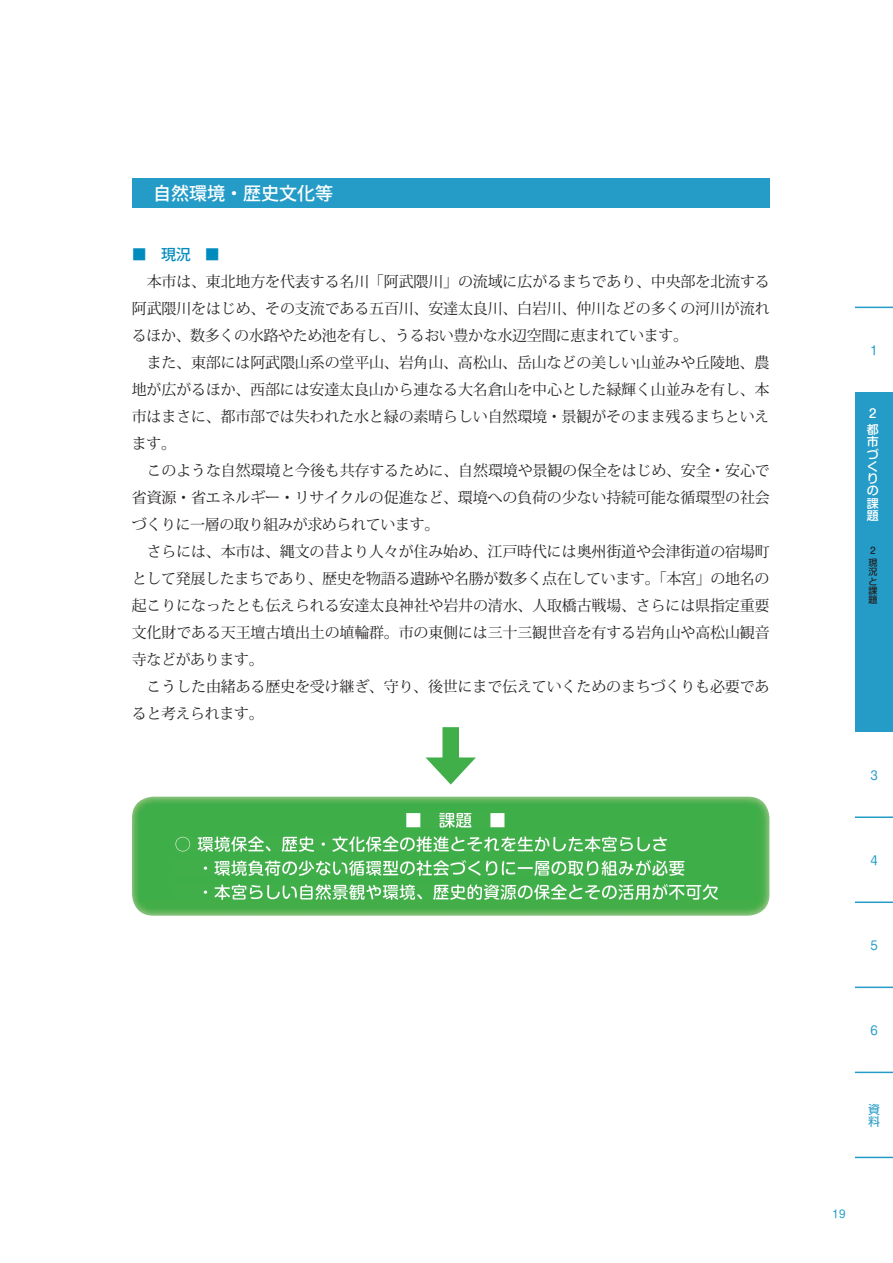
<style>
.page{position:relative;width:893px;height:1263px;background:#fff}
.page>*{position:absolute;margin:0;border:0;box-sizing:border-box;transform-origin:0 0}
.t1{font:500 18px "Koz Go Pr 6 N";color:#fff}
.t2{font:15px/27px "Koz Min Pr 6 N";letter-spacing:-.01em;color:#231f20}
.t3{font:500 15px "Koz Go Pr 6 N";color:#008bbd}
.t4{font:500 12px/12.3px "Shin M Go Pro";color:#fff}
.t5{font:12px/12px "Shin M Go Pro";color:#249cc7}
.t6{font:10.5px "Shin M Go Pro";color:#249cc7}
.t7{font:500 9px/9.1px "Shin M Go Pro";color:#231f20}
</style>
<div class="page">
<hr style="left:855px;top:307px;width:38px;height:1px;background:#249cc7">
<hr style="left:855px;top:816px;width:38px;height:2px;background:#249cc7">
<hr style="left:855px;top:901px;width:38px;height:2px;background:#249cc7">
<hr style="left:855px;top:986px;width:38px;height:2px;background:#249cc7">
<hr style="left:855px;top:1071px;width:38px;height:2px;background:#249cc7">
<hr style="left:855px;top:1157px;width:38px;height:1px;background:#249cc7">
<div style="left:855px;top:392px;width:38px;height:340px;background:#249cc7"></div>
<img style="left:132px;top:797px;width:637px;height:119px">
<img style="left:406px;top:813px;width:99px;height:15px">
<img style="left:175px;top:836px;width:492px;height:16px">
<img style="left:175px;top:860px;width:509px;height:16px">
<img style="left:175px;top:884px;width:543px;height:16px">
<div style="left:442px;top:727px;width:17px;height:41px;background:#40ae49"></div>
<svg style="left:426px;top:757px;width:50px;height:27px"></svg>
<div style="left:132px;top:179px;width:638px;height:29px;background:#249cc7"></div>
<p class="t1" style="left:153px;top:184px;width:182px">自然環境・歴史文化等</p>
<p class="t3" style="left:132px;top:246px;width:90px">■　現況　■</p>
<p class="t2" style="left:132px;top:268px;width:640px">　本市は、東北地方を代表する名川「阿武隈川」の流域に広がるまちであり、中央部を北流する阿武隈川をはじめ、その支流である五百川、安達太良川、白岩川、仲川などの多くの河川が流れるほか、数多くの水路やため池を有し、うるおい豊かな水辺空間に恵まれています。<br>　また、東部には阿武隈山系の堂平山、岩角山、高松山、岳山などの美しい山並みや丘陵地、農地が広がるほか、西部には安達太良山から連なる大名倉山を中心とした緑輝く山並みを有し、本市はまさに、都市部では失われた水と緑の素晴らしい自然環境・景観がそのまま残るまちといえます。<br>　このような自然環境と今後も共存するために、自然環境や景観の保全をはじめ、安全・安心で省資源・省エネルギー・リサイクルの促進など、環境への負荷の少ない持続可能な循環型の社会づくりに一層の取り組みが求められています。<br>　さらには、本市は、縄文の昔より人々が住み始め、江戸時代には奥州街道や会津街道の宿場町として発展したまちであり、歴史を物語る遺跡や名勝が数多く点在しています。「本宮」の地名の起こりになったとも伝えられる安達太良神社や岩井の清水、人取橋古戦場、さらには県指定重要文化財である天王壇古墳出土の埴輪群。市の東側には三十三観世音を有する岩角山や高松山観音寺などがあります。<br>　こうした由緒ある歴史を受け継ぎ、守り、後世にまで伝えていくためのまちづくりも必要であると考えられます。</p>
<p class="t5" style="left:870px;top:343px;width:9px">1</p>
<p class="t4" style="left:867px;top:404px;width:13px;line-height:15.8px">２都</p>
<p class="t4" style="left:867px;top:434px;width:13px">市づくりの課題</p>
<p class="t7" style="left:868px;top:544px;width:10px;line-height:11.9px">２現</p>
<p class="t7" style="left:868px;top:566px;width:10px;text-align:justify">況と課題</p>
<p class="t5" style="left:868px;top:768px;width:13px">３</p>
<p class="t5" style="left:868px;top:853px;width:13px">４</p>
<p class="t5" style="left:868px;top:938px;width:13px">５</p>
<p class="t5" style="left:868px;top:1023px;width:13px">６</p>
<p class="t5" style="left:868px;top:1102px;width:13px">資料</p>
<p class="t6" style="left:833px;top:1205px;width:14px">19</p>
</div>
